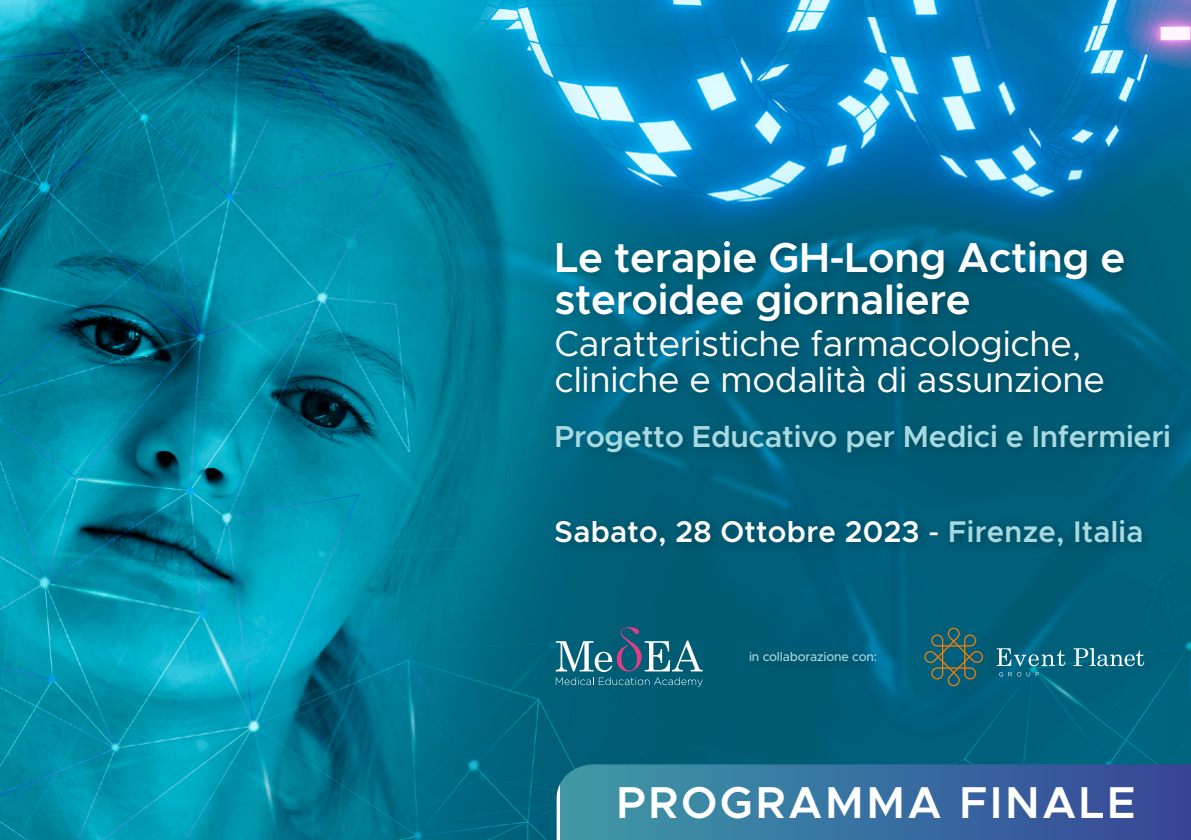
<style>
.page{position:relative;width:1191px;height:840px;background:#fff}
.page>*{position:absolute;margin:0;border:0;box-sizing:border-box;transform-origin:0 0}
.t1{font:600 44.8px "Metropolis";letter-spacing:.06em;color:#fff}
.t2{font:600 42px/41.6px "Metropolis";letter-spacing:-.01em;color:#fff}
.t3{font:36px/36px "Metropolis";letter-spacing:-.01em;color:#fff}
.t4{font:600 30.4px "Metropolis";letter-spacing:-.01em;color:#a7d9e0}
.t5{font:600 30px "Metropolis";letter-spacing:.01em;color:#fff}
.t6{font:500 12.8px "Metropolis";letter-spacing:-.015em;color:#a7d9e0}
.s1{font-weight:500}
.s2{color:#a7d9e0}
</style>
<div class="page">
<img style="left:0;top:0;width:1191px;height:839px">
<svg style="left:556px;top:764px;width:635px;height:75px;background:#396f9f"></svg>
<div style="left:550px;top:235px;width:585px;height:169px;background:#000;opacity:.2"></div>
<div style="left:550px;top:513px;width:603px;height:43px;background:#005a74"></div>
<div style="left:551px;top:419px;width:630px;height:45px;background:#000;opacity:.2"></div>
<div style="left:744px;top:646px;width:144px;height:27px;background:#000;opacity:.25"></div>
<svg style="left:556px;top:677px;width:146px;height:9px"></svg>
<svg style="left:556px;top:627px;width:146px;height:44px;background:#32758b"></svg>
<svg style="left:996px;top:648px;width:69px;height:17px"></svg>
<svg style="left:1073px;top:647px;width:71px;height:18px"></svg>
<svg style="left:999px;top:671px;width:12px;height:5px"></svg>
<svg style="left:1017px;top:671px;width:21px;height:5px"></svg>
<svg style="left:924px;top:627px;width:59px;height:59px;background:#276368"></svg>
<p class="t2" style="left:554px;top:236px;width:572px">Le terapie GH-Long Acting e steroidee giornaliere</p>
<p class="t3" style="left:554px;top:325px;width:551px">Caratteristiche farmacologiche, cliniche e modalità di assunzione</p>
<p class="t4" style="left:554px;top:417px;width:618px">Progetto Educativo per Medici e Infermieri</p>
<p class="t5" style="left:554px;top:512px;width:590px">Sabato, 28 Ottobre 2023 <span class="s1">-</span> <span class="s2">Firenze, Italia</span></p>
<p class="t6" style="left:749px;top:648px;width:129px">in collaborazione con:</p>
<p class="t1" style="left:616px;top:773px;width:521px">PROGRAMMA FINALE</p>
</div>
